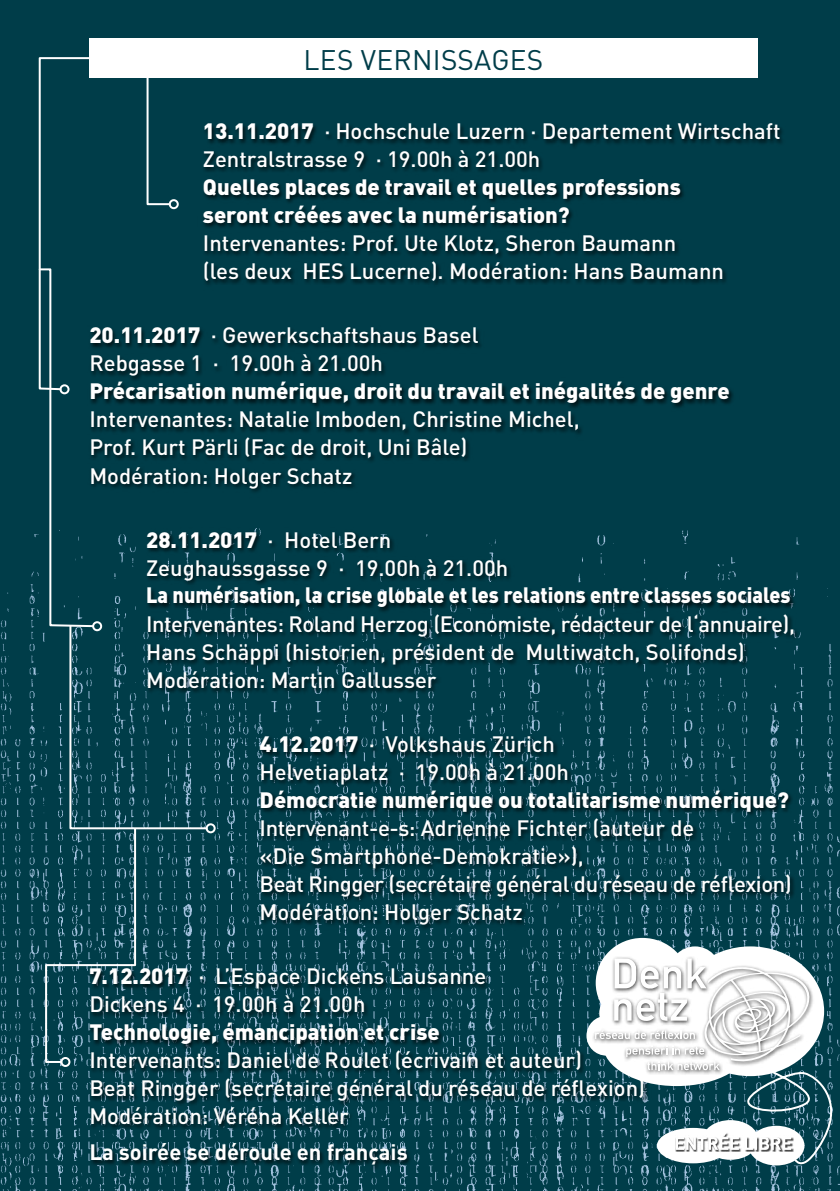
<style>
.page{position:relative;width:840px;height:1191px;background:#fff}
.page>*{position:absolute;margin:0;border:0;box-sizing:border-box;transform-origin:0 0}
.t1{font:28px "DIN Pro";letter-spacing:.01em;color:#003d49}
.t2{font:500 22px/28px "DIN Pro";color:#fff}
.t3{font:900 22px/28px "DIN Pro";color:#fff}
.t4{font:900 22px "DIN Pro";color:#fff;scale:.9 1}
.t5{font:700 22px "DIN Pro";color:#fff}
.s1{font-weight:900}
</style>
<div class="page">
<div style="left:0;top:0;width:839px;height:1191px;background:#003d49"></div>
<img style="left:0;top:534px;width:839px;height:657px">
<div style="left:89px;top:38px;width:668px;height:40px;background:#fff"></div>
<svg style="left:38px;top:57px;width:111px;height:1007px"></svg>
<div style="left:60px;top:1057px;width:10px;height:10px;border:2px solid #fff;border-radius:50%"></div>
<div style="left:88px;top:123px;width:710px;height:1048px;background:#000;opacity:.75"></div>
<div style="left:676px;top:946px;width:147px;height:130px;background:#fff;border-radius:50%"></div>
<div style="left:669px;top:946px;width:51px;height:51px;background:#fff;border-radius:50%"></div>
<div style="left:595px;top:938px;width:94px;height:90px;background:#fff;border-radius:50%"></div>
<svg style="left:586px;top:1016px;width:40px;height:39px"></svg>
<div style="left:591px;top:955px;width:223px;height:120px;background:#000;opacity:.75"></div>
<svg style="left:594px;top:958px;width:245px;height:220px"></svg>
<p class="t1" style="left:303px;top:40px;width:241px">LES VERNISSAGES</p>
<p class="t2" style="left:203px;top:116px;width:579px"><span class="s1">13.11.2017</span> · Hochschule Luzern · Departement Wirtschaft<br>Zentralstrasse 9 · 19.00h à 21.00h</p>
<p class="t3" style="left:203px;top:172px;width:479px">Quelles places de travail et quelles professions seront créées avec la numérisation?</p>
<p class="t2" style="left:203px;top:228px;width:522px">Intervenantes: Prof. Ute Klotz, Sheron Baumann<br>(les deux HES Lucerne). Modération: Hans Baumann</p>
<p class="t2" style="left:89px;top:320px;width:390px"><span class="s1">20.11.2017</span> · Gewerkschaftshaus Basel<br>Rebgasse 1 · 19.00h à 21.00h</p>
<p class="t3" style="left:89px;top:376px;width:641px">Précarisation numérique, droit du travail et inégalités de genre</p>
<p class="t2" style="left:89px;top:404px;width:491px">Intervenantes: Natalie Imboden, Christine Michel,<br>Prof. Kurt Pärli (Fac de droit, Uni Bâle)<br>Modération: Holger Schatz</p>
<p class="t2" style="left:146px;top:524px;width:363px"><span class="s1">28.11.2017</span> · Hotel Bern<br>Zeughaussgasse 9 · 19.00h à 21.00h</p>
<p class="t4" style="left:146px;top:580px;width:717px">La numérisation, la crise globale et les relations entre classes sociales</p>
<p class="t2" style="left:146px;top:608px;width:650px">Intervenantes: Roland Herzog (Economiste, rédacteur de l‘annuaire),<br>Hans Schäppi (historien, président de Multiwatch, Solifonds)<br>Modération: Martin Gallusser</p>
<p class="t2" style="left:259px;top:728px;width:310px"><span class="s1">4.12.2017</span> · Volkshaus Zürich<br>Helvetiaplatz · 19.00h à 21.00h</p>
<p class="t3" style="left:259px;top:784px;width:530px">Démocratie numérique ou totalitarisme numérique?</p>
<p class="t2" style="left:259px;top:812px;width:533px">Intervenant-e-s: Adrienne Fichter (auteur de<br>«Die Smartphone-Demokratie»),<br>Beat Ringger (secrétaire général du réseau de réflexion)<br>Modération: Holger Schatz</p>
<p class="t2" style="left:89px;top:960px;width:398px"><span class="s1">7.12.2017</span> · L’Espace Dickens Lausanne<br>Dickens 4 · 19.00h à 21.00h</p>
<p class="t3" style="left:89px;top:1016px;width:351px">Technologie, émancipation et crise</p>
<p class="t2" style="left:89px;top:1044px;width:557px">Intervenants: Daniel de Roulet (écrivain et auteur)<br>Beat Ringger (secrétaire général du réseau de réflexion)<br>Modération: Véréna Keller</p>
<p class="t5" style="left:89px;top:1136px;width:320px">La soirée se déroule en français</p>
</div>
